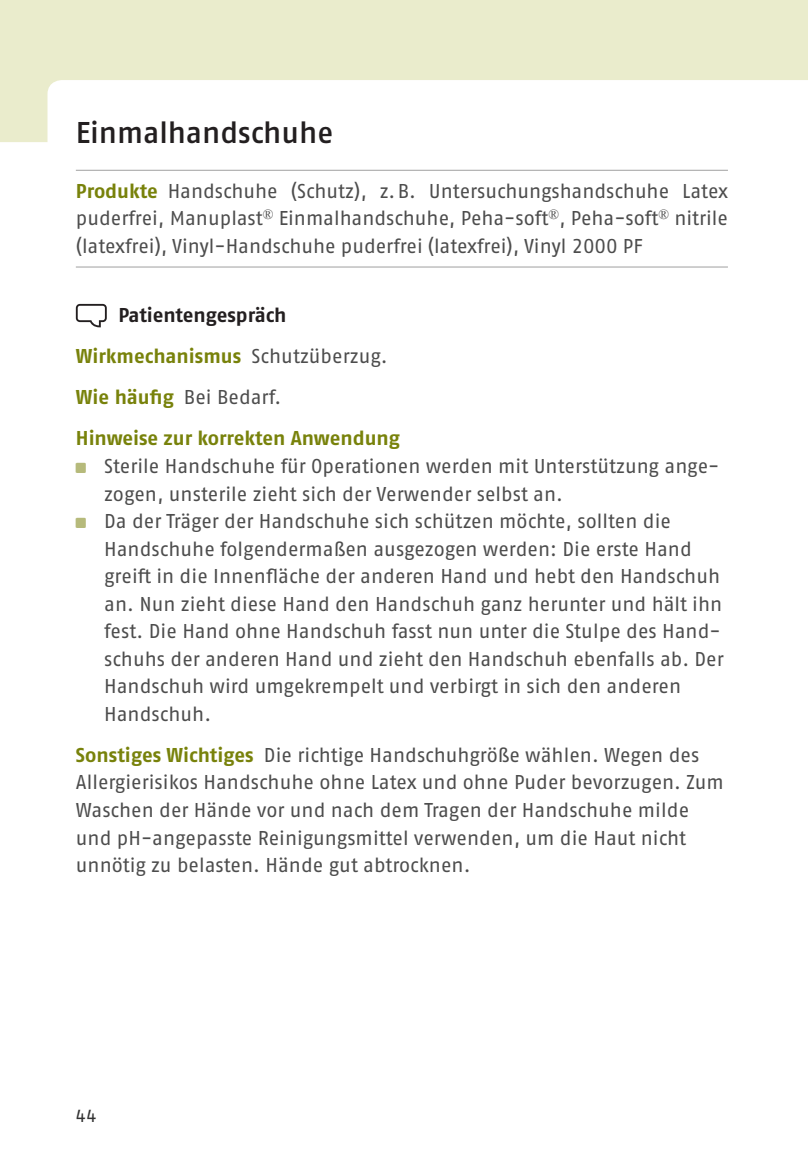
<style>
.page{position:relative;width:808px;height:1163px;background:#fff}
.page>*{position:absolute;margin:0;border:0;box-sizing:border-box;transform-origin:0 0}
.t1{font:600 30px "Fago Pro";color:#231f20}
.t2{font:20px/27.5px "Fago Pro";color:#4d4d4d}
.t3{font:700 20px/41.2px "Fago Pro";letter-spacing:-.005em;color:#78820b}
.t4{font:17.5px "Fago Pro";color:#333}
.s1{font-weight:700;color:#78820b}
.s2{color:#231f20}
.s3{font-weight:400;color:#4d4d4d}
</style>
<div class="page">
<svg style="left:0;top:0;width:808px;height:142px;fill:#eaeccc"></svg>
<hr style="left:76px;top:170px;width:652px;height:1px;background:#b3b3b3">
<hr style="left:76px;top:266px;width:652px;height:1px;background:#b3b3b3">
<svg style="left:76px;top:304px;width:31px;height:23px"></svg>
<h1 class="t1" style="left:76px;top:114px;width:259px">Einmalhandschuhe</h1>
<p class="t2" style="left:76px;top:177px;width:654px;text-align:justify"><span class="s1">Produkte</span> Handschuhe (Schutz), z.B. Untersuchungshandschuhe Latex puderfrei, Manuplast<sup>®</sup> Einmalhandschuhe, Peha-soft<sup>®</sup>, Peha-soft<sup>®</sup> nitrile (latexfrei), Vinyl-Handschuhe puderfrei (latexfrei), Vinyl 2000 PF</p>
<p class="t3" style="left:76px;top:294px;width:326px;text-indent:43px"><span class="s2">Patientengespräch<br></span>Wirkmechanismus <span class="s3">Schutzüberzug.<br></span>Wie häufig <span class="s3">Bei Bedarf.<br></span>Hinweise zur korrekten Anwendung</p>
<p class="t2" style="left:104px;top:452px;width:621px">Sterile Handschuhe für Operationen werden mit Unterstützung ange&shy;zogen, unsterile zieht sich der Verwender selbst an.<br>Da der Träger der Handschuhe sich schützen möchte, sollten die Handschuhe folgendermaßen ausgezogen werden: Die erste Hand greift in die Innenfläche der anderen Hand und hebt den Handschuh an. Nun zieht diese Hand den Handschuh ganz herunter und hält ihn fest. Die Hand ohne Handschuh fasst nun unter die Stulpe des Hand&shy;schuhs der anderen Hand und zieht den Handschuh ebenfalls ab. Der Handschuh wird umgekrempelt und verbirgt in sich den anderen Handschuh.</p>
<p class="t2" style="left:76px;top:741px;width:649px"><span class="s1">Sonstiges Wichtiges</span> Die richtige Handschuhgröße wählen. Wegen des Allergierisikos Handschuhe ohne Latex und ohne Puder bevorzugen. Zum Waschen der Hände vor und nach dem Tragen der Handschuhe milde und pH-angepasste Reinigungsmittel verwenden, um die Haut nicht unnötig zu belasten. Hände gut abtrocknen.</p>
<p class="t4" style="left:76px;top:1105px;width:22px">44</p>
</div>
